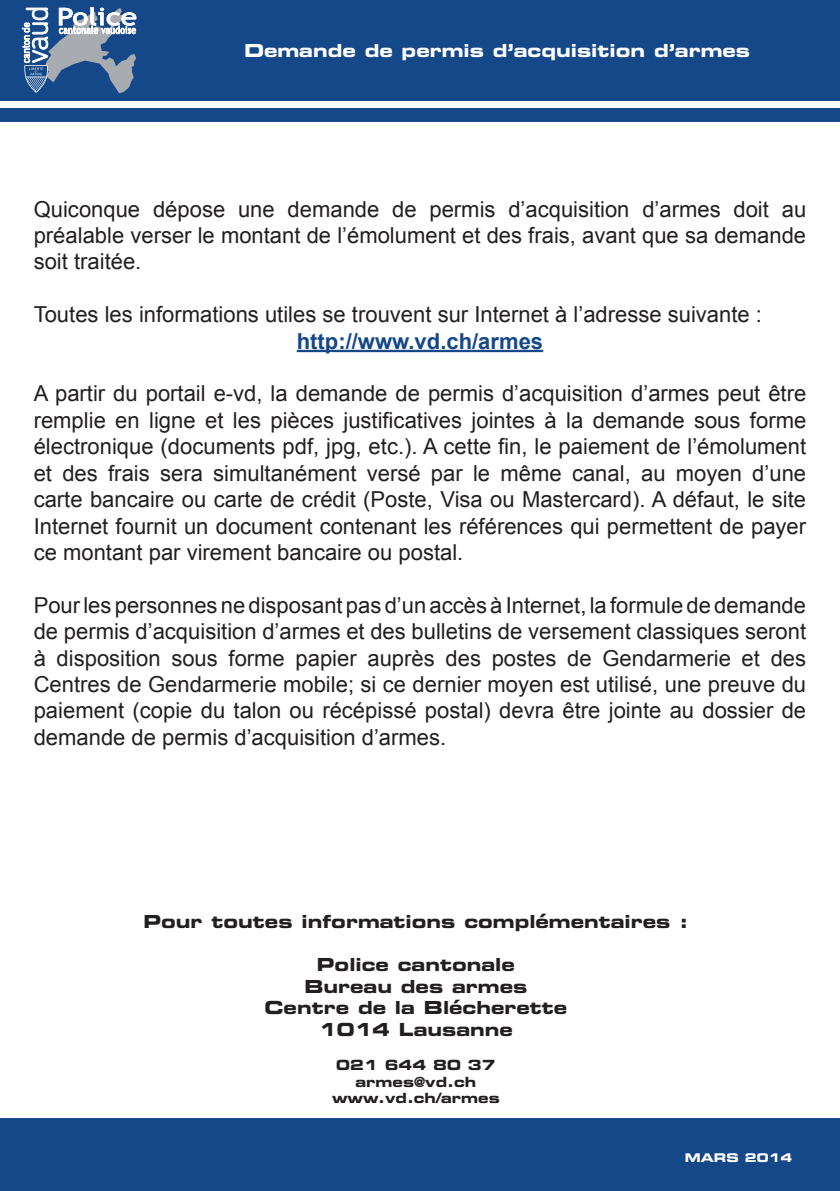
<style>
.page{position:relative;width:840px;height:1191px;background:#fff}
.page>*{position:absolute;margin:0;border:0;box-sizing:border-box;transform-origin:0 0}
.t1{font:22px/26.4px "Arial";color:#231f20;text-align:justify}
.t2{font:700 22px "Arial";color:#154888}
.t3{font:18px "Eurostile Bold Extended Two";color:#231f20}
.t4{font:18px "Eurostile Bold Extended Two";color:#fff}
.t5{font:14px "Eurostile Bold Extended Two";color:#231f20}
.t6{font:12px "Eurostile Bold Extended Two";color:#fff}
</style>
<div class="page">
<div style="left:0;top:0;width:839px;height:101px;background:#154888"></div>
<div style="left:0;top:108px;width:839px;height:13px;background:#154888"></div>
<div style="left:0;top:1119px;width:839px;height:72px;background:#154888"></div>
<svg style="left:22px;top:7px;width:114px;height:86px"></svg>
<hr style="left:296px;top:350px;width:247px;height:2px;background:#154888">
<p class="t4" style="left:244px;top:38px;width:507px">Demande de permis d’acquisition d’armes</p>
<p class="t1" style="left:34px;top:196px;width:773px">Quiconque dépose une demande de permis d’acquisition d’armes doit au préalable verser le montant de l’émolument et des frais, avant que sa demande soit traitée.</p>
<p class="t1" style="left:34px;top:301px;width:729px">Toutes les informations utiles se trouvent sur Internet à l’adresse suivante :</p>
<p class="t2" style="left:296px;top:326px;width:248px">http://www.vd.ch/armes</p>
<p class="t1" style="left:34px;top:381px;width:773px">A partir du portail e-vd, la demande de permis d’acquisition d’armes peut être remplie en ligne et les pièces justificatives jointes à la demande sous forme électronique (documents pdf, jpg, etc.). A cette fin, le paiement de l’émolument et des frais sera simultanément versé par le même canal, au moyen d’une carte bancaire ou carte de crédit (Poste, Visa ou Mastercard). A défaut, le site Internet fournit un document contenant les références qui permettent de payer ce montant par virement bancaire ou postal.</p>
<p class="t1" style="left:34px;top:592px;width:773px">Pour les personnes ne disposant pas d’un accès à Internet, la formule de demande de permis d’acquisition d’armes et des bulletins de versement classiques seront à disposition sous forme papier auprès des postes de Gendarmerie et des Centres de Gendarmerie mobile; si ce dernier moyen est utilisé, une preuve du paiement (copie du talon ou récépissé postal) devra être jointe au dossier de demande de permis d’acquisition d’armes.</p>
<p class="t3" style="left:143px;top:909px;width:546px">Pour toutes informations complémentaires :</p>
<p class="t3" style="left:317px;top:952px;width:199px">Police cantonale</p>
<p class="t3" style="left:304px;top:973px;width:224px">Bureau des armes</p>
<p class="t3" style="left:264px;top:995px;width:304px">Centre de la Blécherette</p>
<p class="t3" style="left:319px;top:1017px;width:195px">1014 Lausanne</p>
<p class="t5" style="left:336px;top:1054px;width:161px">021 644 80 37</p>
<p class="t5" style="left:355px;top:1071px;width:122px">armes@vd.ch</p>
<p class="t5" style="left:332px;top:1088px;width:169px">www.vd.ch/armes</p>
<p class="t6" style="left:684px;top:1149px;width:109px">MARS 2014</p>
</div>
